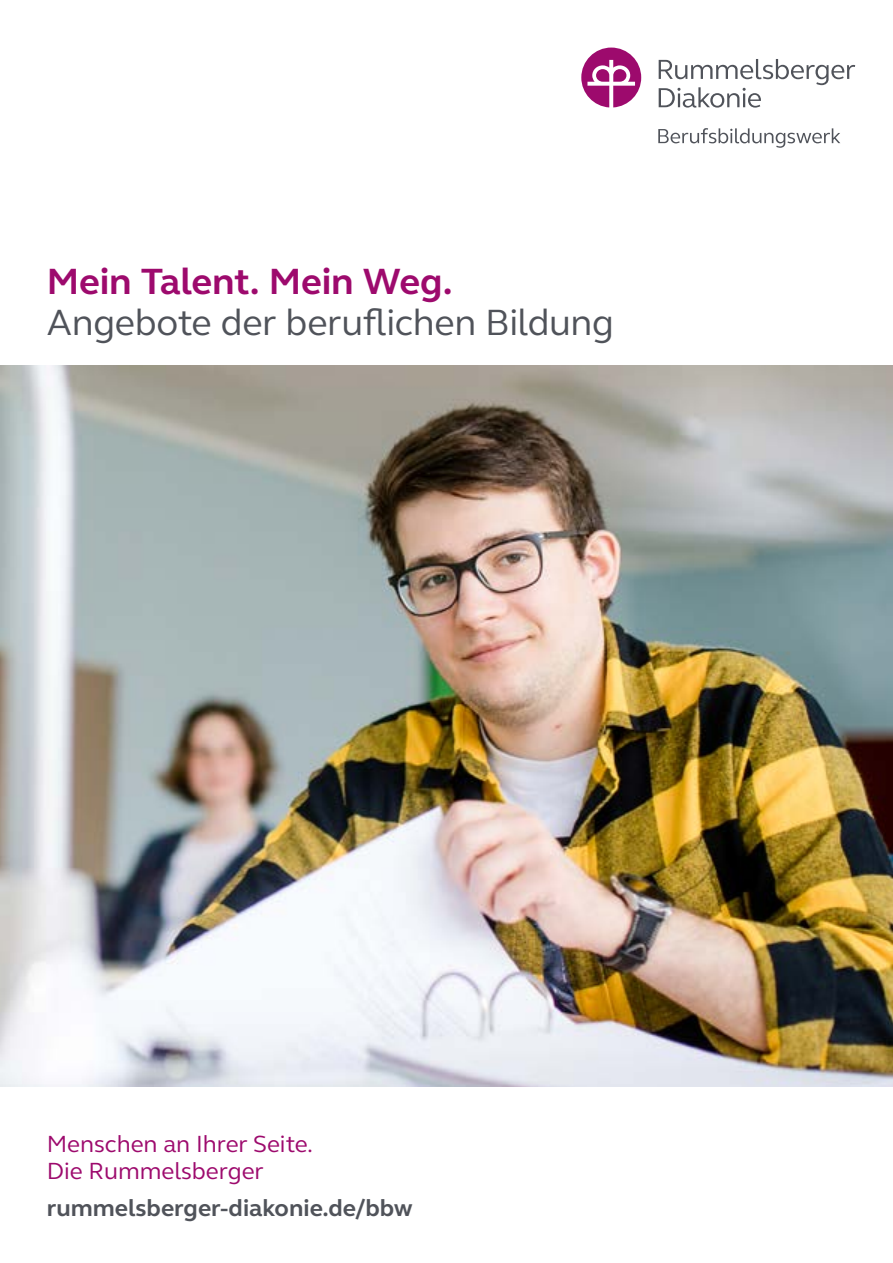
<style>
.page{position:relative;width:893px;height:1263px;background:#fff}
.page>*{position:absolute;margin:0;border:0;box-sizing:border-box;transform-origin:0 0}
.t1{font:37.5px "FS Elliot";letter-spacing:-.01em;color:#50535a}
.t2{font:700 37.5px "FS Elliot";letter-spacing:-.005em;color:#9d0a6d}
.t3{font:24px/27px "FS Elliot";color:#9d0a6d}
.t4{font:700 24px "FS Elliot";color:#50535a}
</style>
<div class="page">
<svg style="left:658px;top:128px;width:182px;height:20px"></svg>
<svg style="left:659px;top:59px;width:196px;height:49px"></svg>
<svg style="left:581px;top:48px;width:60px;height:59px"></svg>
<img style="left:0;top:366px;width:893px;height:721px">
<h1 class="t2" style="left:47px;top:256px;width:407px">Mein Talent. Mein Weg.</h1>
<h1 class="t1" style="left:47px;top:297px;width:569px">Angebote der beruflichen Bildung</h1>
<p class="t3" style="left:47px;top:1129px;width:268px">Menschen an Ihrer Seite.<br>Die Rummelsberger</p>
<p class="t4" style="left:47px;top:1192px;width:368px">rummelsberger-diakonie.de/bbw</p>
</div>
